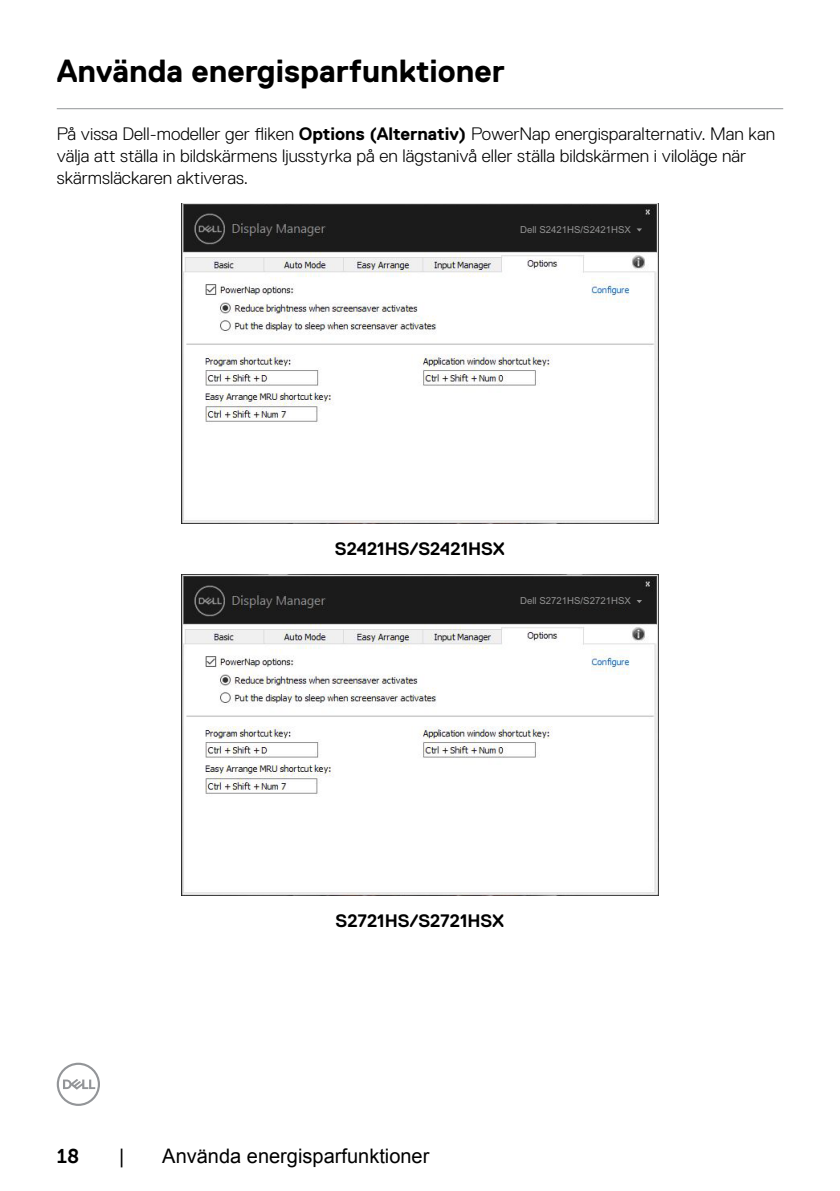
<style>
.page{position:relative;width:840px;height:1191px;background:#fff}
.page>*{position:absolute;margin:0;border:0;box-sizing:border-box;transform-origin:0 0}
.t1{font:700 32px "Dell Replica";color:#000}
.t2{font:20px "Arial";color:#000}
.t3{font:700 20px "Museo Sans For Dell";color:#000}
.t4{font:300 18px/21.6px "Dell Replica";color:#000}
.t5{font:700 18px "Dell Replica";color:#000}
.t6{font:9.6px "Arial";color:#939393}
.s1{font-weight:700}
</style>
<div class="page">
<svg style="left:57px;top:1062px;width:43px;height:44px"></svg>
<hr style="left:57px;top:108px;width:725px;height:1px;background:#939598">
<img style="left:182px;top:203px;width:475px;height:320px">
<div style="left:540px;top:225px;width:103px;height:11px;background:#1b1b1b"></div>
<svg style="left:636px;top:228px;width:5px;height:4px"></svg>
<img style="left:182px;top:575px;width:475px;height:320px">
<div style="left:540px;top:596px;width:103px;height:12px;background:#1b1b1b"></div>
<h1 class="t1" style="left:57px;top:53px;width:449px">Använda energisparfunktioner</h1>
<p class="t4" style="left:57px;top:123px;width:719px">På vissa Dell-modeller ger fliken <span class="s1">Options (Alternativ)</span> PowerNap energisparalternativ. Man kan välja att ställa in bildskärmens ljusstyrka på en lägstanivå eller ställa bildskärmen i viloläge när skärmsläckaren aktiveras.</p>
<p class="t6" style="left:520px;top:224px;width:112px">Dell S2421HS/S2421HSX</p>
<p class="t5" style="left:335px;top:539px;width:171px">S2421HS/S2421HSX</p>
<p class="t6" style="left:520px;top:595px;width:112px">Dell S2721HS/S2721HSX</p>
<p class="t5" style="left:335px;top:910px;width:170px">S2721HS/S2721HSX</p>
<p class="t3" style="left:57px;top:1144px;width:24px">18</p>
<p class="t2" style="left:119px;top:1142px;width:7px">|</p>
<p class="t2" style="left:162px;top:1142px;width:268px">Använda energisparfunktioner</p>
</div>
